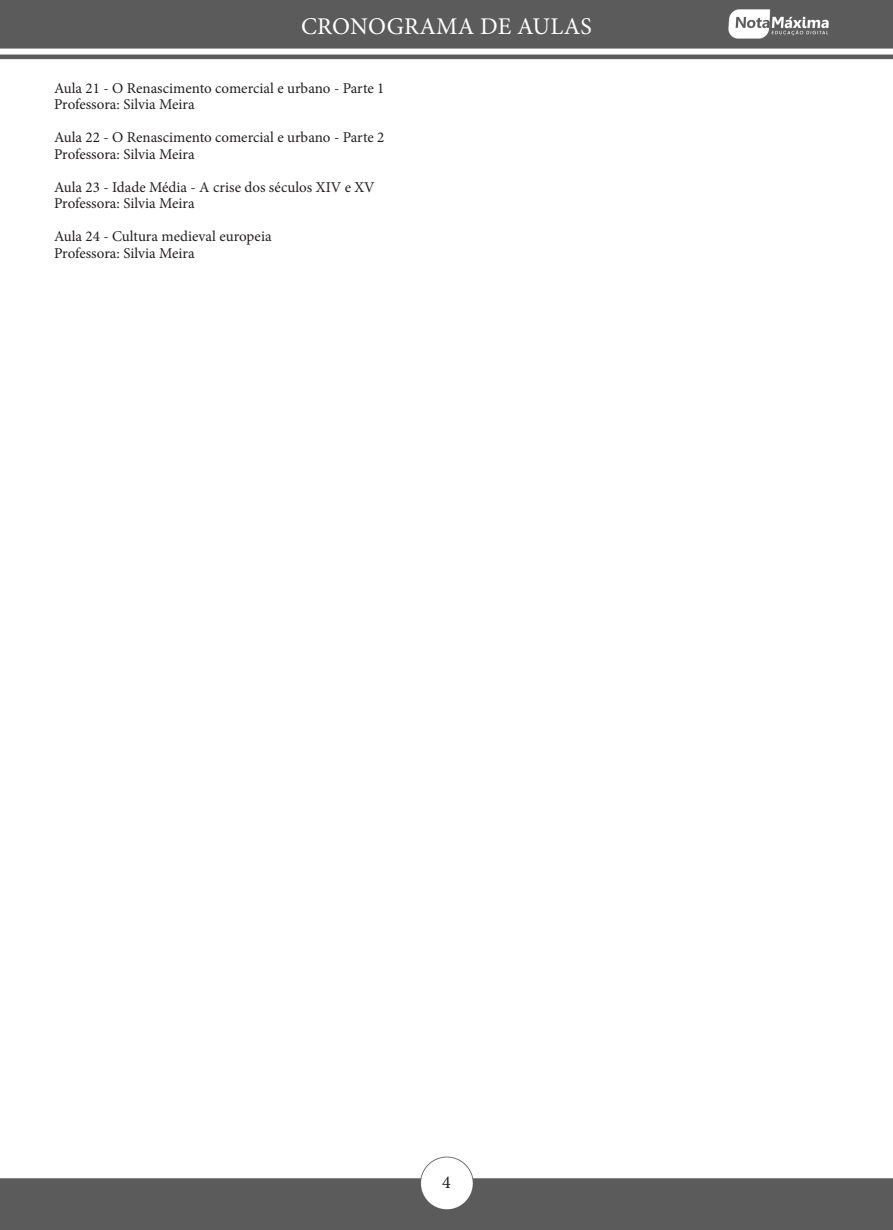
<style>
.page{position:relative;width:893px;height:1230px;background:#fff}
.page>*{position:absolute;margin:0;border:0;box-sizing:border-box;transform-origin:0 0}
.t1{font:24px "Minion Pro";letter-spacing:.01em;color:#fff}
.t2{font:18px "Minion Pro";color:#231f20}
.t3{font:15px "Minion Pro";color:#231f20}
</style>
<div class="page">
<img style="left:0;top:0;width:893px;height:1230px">
<h1 class="t1" style="left:301px;top:10px;width:292px">CRONOGRAMA DE AULAS</h1>
<p class="t3" style="left:54px;top:78px;width:332px">Aula 21 - O Renascimento comercial e urbano - Parte 1</p>
<p class="t3" style="left:54px;top:94px;width:142px">Professora: Silvia Meira</p>
<p class="t3" style="left:54px;top:127px;width:332px">Aula 22 - O Renascimento comercial e urbano - Parte 2</p>
<p class="t3" style="left:54px;top:144px;width:142px">Professora: Silvia Meira</p>
<p class="t3" style="left:54px;top:177px;width:322px">Aula 23 - Idade Média - A crise dos séculos XIV e XV</p>
<p class="t3" style="left:54px;top:193px;width:142px">Professora: Silvia Meira</p>
<p class="t3" style="left:54px;top:226px;width:219px">Aula 24 - Cultura medieval europeia</p>
<p class="t3" style="left:54px;top:243px;width:142px">Professora: Silvia Meira</p>
<p class="t2" style="left:442px;top:1170px;width:10px">4</p>
</div>
